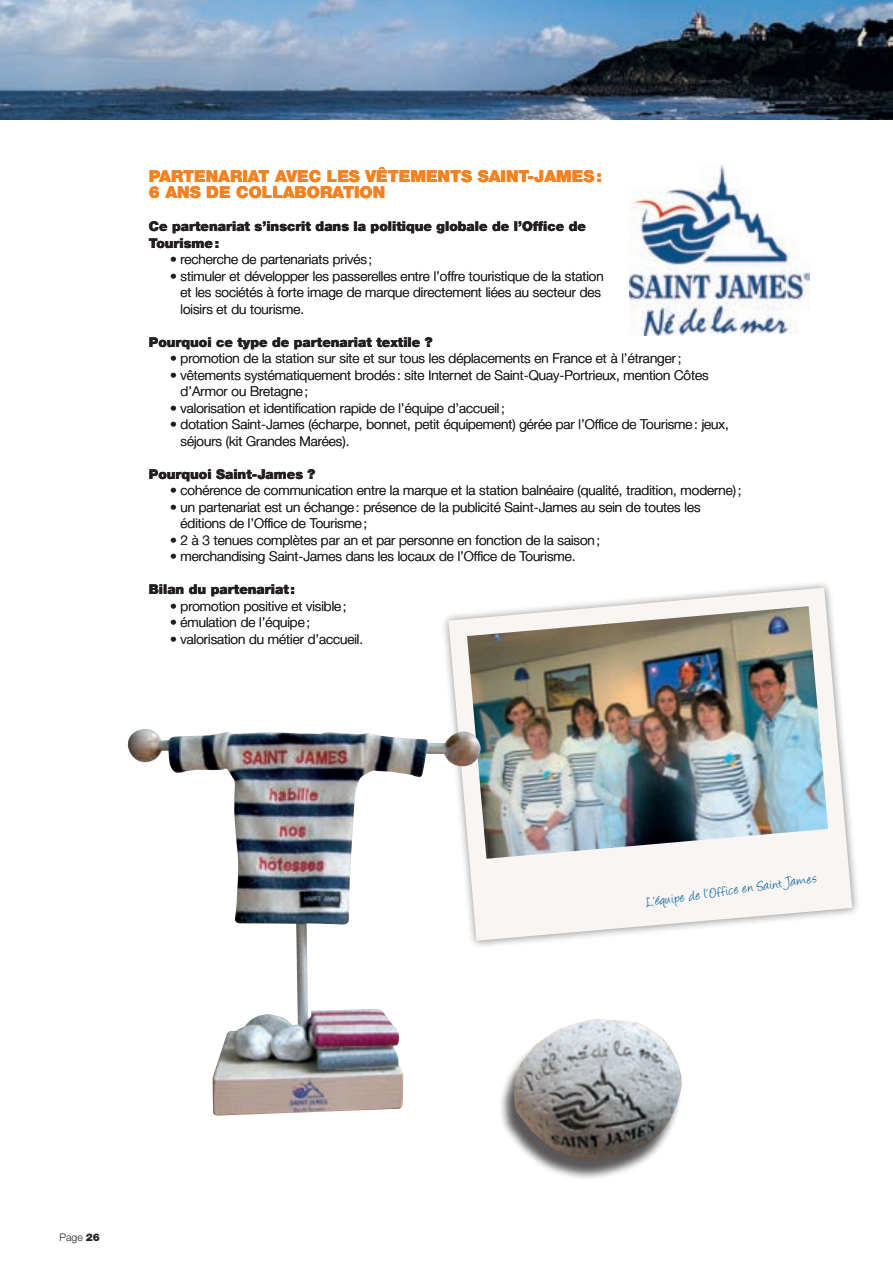
<style>
.page{position:relative;width:893px;height:1263px;background:#fff}
.page>*{position:absolute;margin:0;border:0;box-sizing:border-box;transform-origin:0 0}
.t1{font:900 16.5px/16.5px "Helvetica Neue LT Std";color:#f58220}
.t2{font:15.6px "Angelina";color:#005d9c}
.t3{font:300 13.5px/16.5px "Helvetica Neue LT Std";color:#231f20}
.t4{font:900 13.5px/16.5px "Helvetica Neue LT Std";color:#231f20}
.t5{font:300 10.5px "Helvetica Neue LT Std";color:#231f20}
.s1{font-weight:900}
</style>
<div class="page">
<img style="left:0;top:0;width:893px;height:119px">
<img style="left:629px;top:166px;width:180px;height:170px">
<div style="left:440px;top:580px;width:420px;height:369px;background:#231f20;opacity:.5"></div>
<svg style="left:448px;top:588px;width:404px;height:353px;fill:#f8f5f2"></svg>
<img style="left:467px;top:606px;width:361px;height:253px">
<div style="left:498px;top:1023px;width:185px;height:157px;background:#231f20;opacity:.75"></div>
<img style="left:513px;top:1019px;width:170px;height:142px">
<img style="left:127px;top:729px;width:354px;height:386px">
<p class="t1" style="left:149px;top:168px;width:455px">Partenariat avec les vêtements Saint-James:<br>6 ans de collaboration</p>
<p class="t4" style="left:149px;top:218px;width:439px">Ce partenariat s’inscrit dans la politique globale de l’Office de<br>Tourisme:</p>
<p class="t3" style="left:170px;top:251px;width:204px">• recherche de partenariats privés ;</p>
<p class="t3" style="left:181px;top:268px;width:425px;text-indent:-11px">• stimuler et développer les passerelles entre l’offre touristique de la station et les sociétés à forte image de marque directement liées au secteur des loisirs et du tourisme.</p>
<p class="t4" style="left:149px;top:334px;width:285px">Pourquoi ce type de partenariat textile ?</p>
<p class="t3" style="left:170px;top:350px;width:513px">• promotion de la station sur site et sur tous les déplacements en France et à l’étranger;</p>
<p class="t3" style="left:181px;top:367px;width:529px;text-indent:-11px">• vêtements systématiquement brodés : site Internet de Saint-Quay-Portrieux, mention Côtes d’Armor ou Bretagne;</p>
<p class="t3" style="left:170px;top:399px;width:336px">• valorisation et identification rapide de l’équipe d’accueil;</p>
<p class="t3" style="left:181px;top:416px;width:550px;text-indent:-11px">• dotation Saint-James (écharpe, bonnet, petit équipement) gérée par l’Office de Tourisme: jeux, séjours (kit Grandes Marées).</p>
<p class="t4" style="left:149px;top:466px;width:168px">Pourquoi Saint-James ?</p>
<p class="t3" style="left:170px;top:482px;width:573px">• cohérence de communication entre la marque et la station balnéaire (qualité, tradition, moderne);</p>
<p class="t3" style="left:181px;top:498px;width:521px;text-indent:-11px">• un partenariat est un échange: présence de la publicité Saint-James au sein de toutes les éditions de l’Office de Tourisme;</p>
<p class="t3" style="left:170px;top:531px;width:432px">• 2 à 3 tenues complètes par an et par personne en fonction de la saison;</p>
<p class="t3" style="left:170px;top:548px;width:407px">• merchandising Saint-James dans les locaux de l’Office de Tourisme.</p>
<p class="t4" style="left:149px;top:581px;width:148px">Bilan du partenariat :</p>
<p class="t3" style="left:170px;top:597px;width:178px">• promotion positive et visible;</p>
<p class="t3" style="left:170px;top:614px;width:141px">• émulation de l’équipe;</p>
<p class="t3" style="left:170px;top:630px;width:195px">• valorisation du métier d’accueil.</p>
<p class="t2" style="left:645px;top:895px;width:173px;rotate:-8deg">L’équipe de l’Office en Saint James</p>
<p class="t5" style="left:60px;top:1230px;width:42px">Page <span class="s1">26</span></p>
</div>
